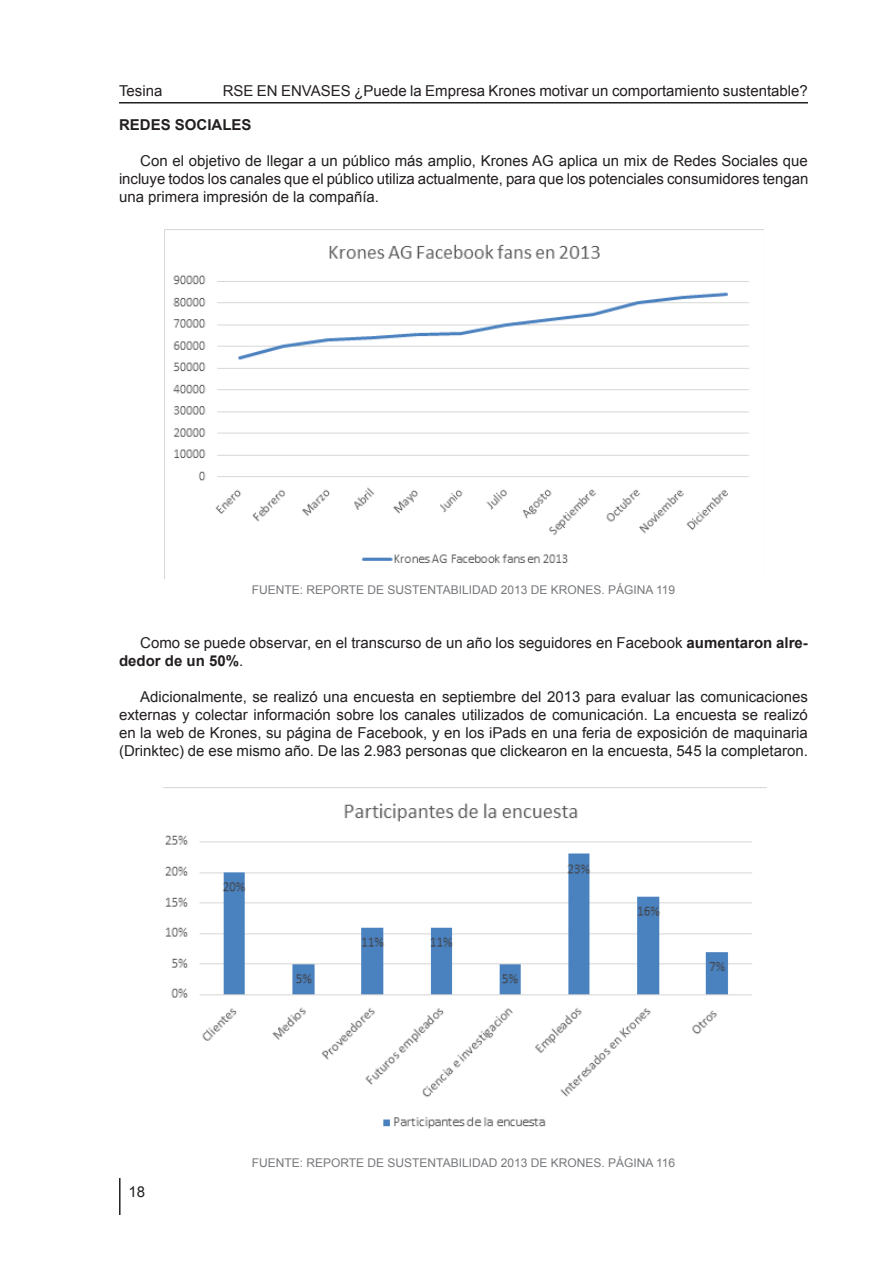
<style>
.page{position:relative;width:893px;height:1263px;background:#fff}
.page>*{position:absolute;margin:0;border:0;box-sizing:border-box;transform-origin:0 0}
.t1{font:15px/18px "Arial";color:#231f20;text-align:justify}
.t2{font:700 15px "Arial";color:#231f20}
.t3{font:12px "Arial";color:#76787b}
.s1{font-weight:700}
</style>
<div class="page">
<hr style="left:119px;top:102px;width:689px;height:2px;background:#231f20">
<hr style="left:119px;top:1178px;width:2px;height:37px;background:#231f20">
<img style="left:164px;top:229px;width:599px;height:349px">
<img style="left:164px;top:787px;width:603px;height:342px">
<p class="t1" style="left:119px;top:82px;width:45px">Tesina</p>
<p class="t1" style="left:223px;top:82px;width:587px">RSE EN ENVASES ¿Puede la Empresa Krones motivar un comportamiento sustentable?</p>
<p class="t2" style="left:119px;top:115px;width:134px">REDES SOCIALES</p>
<p class="t1" style="left:119px;top:152px;width:691px;text-indent:21px">Con el objetivo de llegar a un público más amplio, Krones AG aplica un mix de Redes Sociales que incluye todos los canales que el público utiliza actualmente, para que los potenciales consumidores tengan una primera impresión de la compañía.</p>
<p class="t3" style="left:252px;top:582px;width:425px">FUENTE: REPORTE DE SUSTENTABILIDAD 2013 DE KRONES. PÁGINA 119</p>
<p class="t1" style="left:119px;top:634px;width:690px;text-indent:21px">Como se puede observar, en el transcurso de un año los seguidores en Facebook <span class="s1">aumentaron alre&shy;dedor de un 50%</span>.</p>
<p class="t1" style="left:119px;top:688px;width:690px;text-indent:21px">Adicionalmente, se realizó una encuesta en septiembre del 2013 para evaluar las comunicaciones externas y colectar información sobre los canales utilizados de comunicación. La encuesta se realizó en la web de Krones, su página de Facebook, y en los iPads en una feria de exposición de maquinaria (Drinktec) de ese mismo año. De las 2.983 personas que clickearon en la encuesta, 545 la completaron.</p>
<p class="t1" style="left:128px;top:1183px;width:18px">18</p>
<p class="t3" style="left:252px;top:1155px;width:425px">FUENTE: REPORTE DE SUSTENTABILIDAD 2013 DE KRONES. PÁGINA 116</p>
</div>
